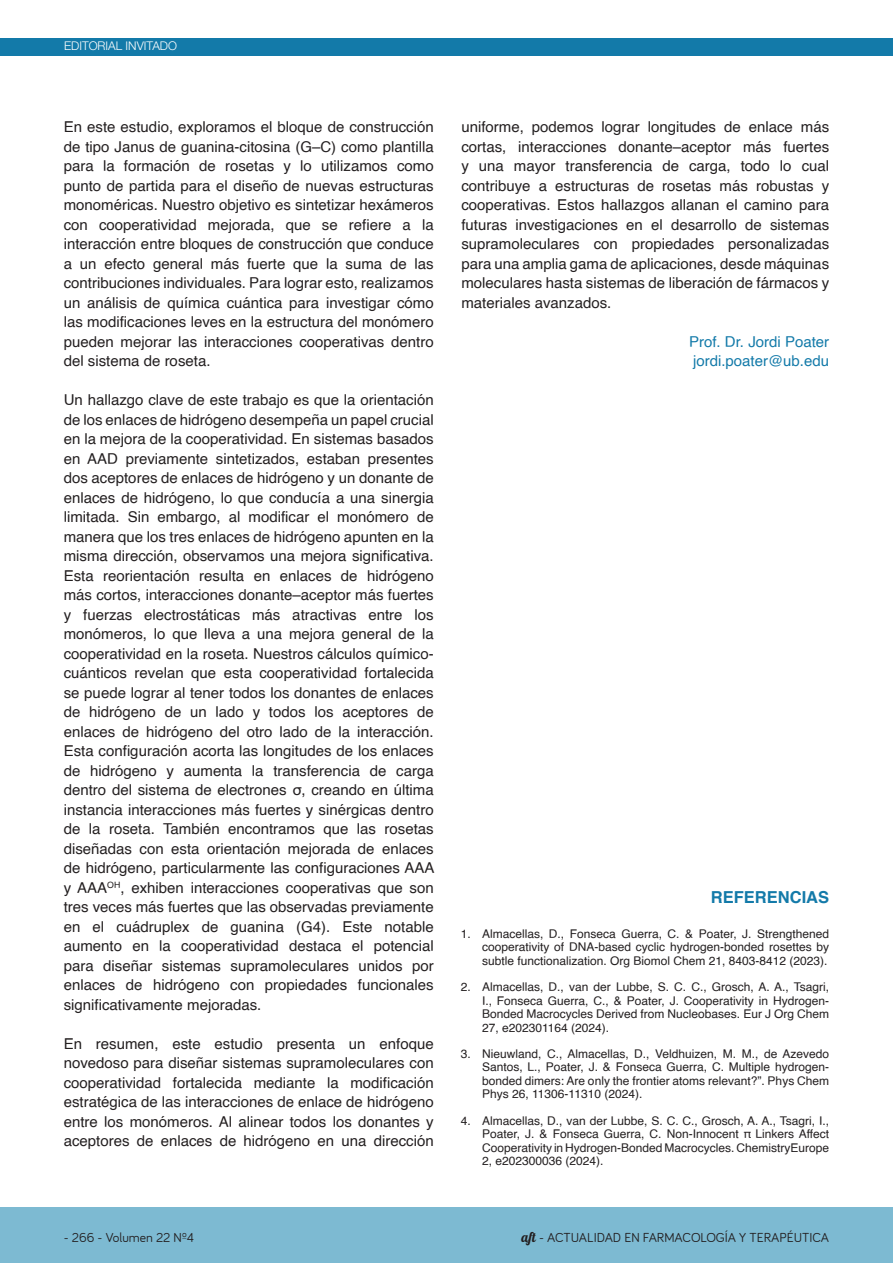
<style>
.page{position:relative;width:893px;height:1263px;background:#fff}
.page>*{position:absolute;margin:0;border:0;box-sizing:border-box;transform-origin:0 0}
.REFERENCIAS_BIBLIOGR{font:700 16.5px "Helvetica";color:#137aa9}
.PÁRRAFO{font:15px/19.5px "Helvetica";color:#231f20;text-align:justify}
.PÁRRAFO-2{font:15px "Helvetica";color:#137aa9}
.NUMERACIÓN{font:13.5px "Bariol";color:#231f20}
.REFERENCIAS_BIBLIOGR-2{font:12px/13.5px "Helvetica";color:#231f20;text-align:justify}
.t1{font:300 12px "Helvetica Neue";color:#fff}
.s1{font-family:"Lobster 1.4"}
</style>
<div class="page">
<div style="left:0;top:1208px;width:893px;height:55px;background:#7dbad2"></div>
<div style="left:0;top:38px;width:893px;height:17px;background:#137aa9"></div>
<p class="t1" style="left:64px;top:39px;width:114px">EDITORIAL INVITADO</p>
<p class="PÁRRAFO" style="left:64px;top:117px;width:371px">En este estudio, exploramos el bloque de construcción de tipo Janus de guanina-citosina (G–C) como plantilla para la formación de rosetas y lo utilizamos como punto de partida para el diseño de nuevas estructuras monoméricas. Nuestro objetivo es sintetizar hexámeros con cooperatividad mejorada, que se refiere a la interacción entre bloques de construcción que conduce a un efecto general más fuerte que la suma de las contribuciones individuales. Para lograr esto, realizamos un análisis de química cuántica para investigar cómo las modificaciones leves en la estructura del monómero pueden mejorar las interacciones cooperativas dentro del sistema de roseta.</p>
<p class="PÁRRAFO" style="left:64px;top:390px;width:372px">Un hallazgo clave de este trabajo es que la orientación de los enlaces de hidrógeno desempeña un papel crucial en la mejora de la cooperatividad. En sistemas basados en AAD previamente sintetizados, estaban presentes dos aceptores de enlaces de hidrógeno y un donante de enlaces de hidrógeno, lo que conducía a una sinergia limitada. Sin embargo, al modificar el monómero de manera que los tres enlaces de hidrógeno apunten en la misma dirección, observamos una mejora significativa.<br>Esta reorientación resulta en enlaces de hidrógeno más cortos, interacciones donante–aceptor más fuertes y fuerzas electrostáticas más atractivas entre los monómeros, lo que lleva a una mejora general de la cooperatividad en la roseta. Nuestros cálculos químico&shy;cuánticos revelan que esta cooperatividad fortalecida se puede lograr al tener todos los donantes de enlaces de hidrógeno de un lado y todos los aceptores de enlaces de hidrógeno del otro lado de la interacción.<br>Esta configuración acorta las longitudes de los enlaces de hidrógeno y aumenta la transferencia de carga dentro del sistema de electrones σ, creando en última instancia interacciones más fuertes y sinérgicas dentro de la roseta. También encontramos que las rosetas diseñadas con esta orientación mejorada de enlaces de hidrógeno, particularmente las configuraciones AAA y AAA<sup>OH</sup>, exhiben interacciones cooperativas que son tres veces más fuertes que las observadas previamente en el cuádruplex de guanina (G4). Este notable aumento en la cooperatividad destaca el potencial para diseñar sistemas supramoleculares unidos por enlaces de hidrógeno con propiedades funcionales significativamente mejoradas.</p>
<p class="PÁRRAFO" style="left:64px;top:1034px;width:371px">En resumen, este estudio presenta un enfoque novedoso para diseñar sistemas supramoleculares con cooperatividad fortalecida mediante la modificación estratégica de las interacciones de enlace de hidrógeno entre los monómeros. Al alinear todos los donantes y aceptores de enlaces de hidrógeno en una dirección</p>
<p class="PÁRRAFO" style="left:461px;top:117px;width:369px">uniforme, podemos lograr longitudes de enlace más cortas, interacciones donante–aceptor más fuertes y una mayor transferencia de carga, todo lo cual contribuye a estructuras de rosetas más robustas y cooperativas. Estos hallazgos allanan el camino para futuras investigaciones en el desarrollo de sistemas supramoleculares con propiedades personalizadas para una amplia gama de aplicaciones, desde máquinas moleculares hasta sistemas de liberación de fármacos y materiales avanzados.</p>
<p class="PÁRRAFO-2" style="left:689px;top:330px;width:142px">Prof. Dr. Jordi Poater</p>
<p class="PÁRRAFO-2" style="left:693px;top:349px;width:138px">jordi.poater@ub.edu</p>
<p class="REFERENCIAS_BIBLIOGR" style="left:711px;top:884px;width:120px">REFERENCIAS</p>
<p class="REFERENCIAS_BIBLIOGR-2" style="left:482px;top:927px;width:349px;text-indent:-21px">1. Almacellas, D., Fonseca Guerra, C. &amp; Poater, J. Strengthened cooperativity of DNA-based cyclic hydrogen-bonded rosettes by subtle functionalization. Org Biomol Chem 21, 8403-8412 (2023).</p>
<p class="REFERENCIAS_BIBLIOGR-2" style="left:482px;top:980px;width:349px;text-indent:-21px">2. Almacellas, D., van der Lubbe, S. C. C., Grosch, A. A., Tsagri, I., Fonseca Guerra, C., &amp; Poater, J. Cooperativity in Hydrogen-Bonded Macrocycles Derived from Nucleobases. Eur J Org Chem 27, e202301164 (2024).</p>
<p class="REFERENCIAS_BIBLIOGR-2" style="left:482px;top:1047px;width:349px;text-indent:-21px">3. Nieuwland, C., Almacellas, D., Veldhuizen, M. M., de Azevedo Santos, L., Poater, J. &amp; Fonseca Guerra, C. Multiple hydrogen&shy;bonded dimers: Are only the frontier atoms relevant?”. Phys Chem Phys 26, 11306-11310 (2024).</p>
<p class="REFERENCIAS_BIBLIOGR-2" style="left:482px;top:1114px;width:349px;text-indent:-21px">4. Almacellas, D., van der Lubbe, S. C. C., Grosch, A. A., Tsagri, I., Poater, J. &amp; Fonseca Guerra, C. Non-Innocent π Linkers Affect Cooperativity in Hydrogen-Bonded Macrocycles. ChemistryEurope 2, e202300036 (2024).</p>
<p class="NUMERACIÓN" style="left:64px;top:1230px;width:132px">- 266 - Volumen 22 Nº4</p>
<p class="NUMERACIÓN" style="left:522px;top:1230px;width:309px"><span class="s1">aft</span> - ACTUALIDAD EN FARMACOLOGÍA Y TERAPÉUTICA</p>
</div>
